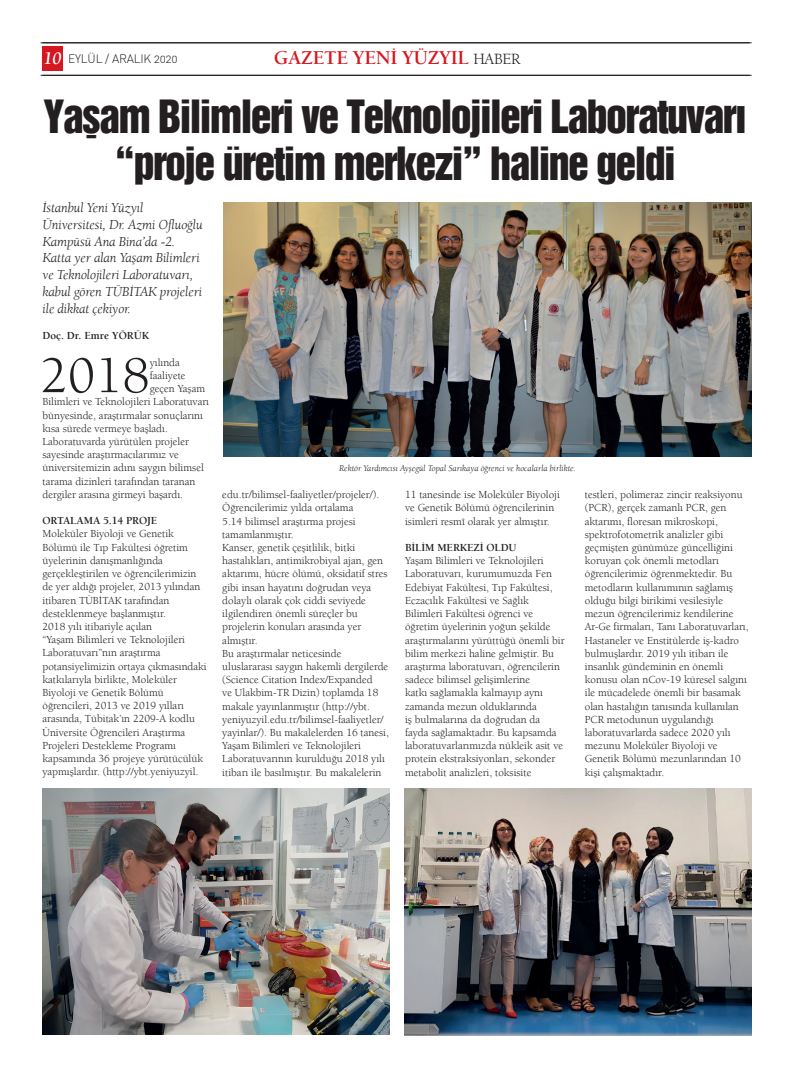
<style>
.page{position:relative;width:794px;height:1078px;background:#fff}
.page>*{position:absolute;margin:0;border:0;box-sizing:border-box;transform-origin:0 0}
.t1{font:52.6px "Berkeley Oldstyle";color:#231f20}
.t2{font:42px/47px "Helvetica Inserat";letter-spacing:-.04em;color:#231f20;text-align:center}
.t3{font:700 20px "Berkeley Oldstyle";letter-spacing:-.02em;color:#d7171f}
.t4{font:italic 14px/16.8px "Berkeley Oldstyle";letter-spacing:-.01em;color:#231f20}
.t5{font:12px "DIN Light Alternate";letter-spacing:-.015em;color:#231f20}
.t6{font:11px/13.2px "Berkeley Oldstyle";color:#231f20}
.t7{font:700 11px "Berkeley Oldstyle";letter-spacing:-.01em;color:#231f20}
.t8{font:italic 9px "Berkeley Oldstyle";color:#231f20}
.s1{font-family:"Berkeley Oldstyle";font-weight:700;font-style:italic;font-size:18px;color:#fff}
.s2{font-weight:400;font-size:16px;color:#231f20}
</style>
<div class="page">
<hr style="left:43px;top:43px;width:708px;height:1px;background:#231f20">
<hr style="left:43px;top:75px;width:708px;height:1px;background:#231f20">
<div style="left:43px;top:46px;width:20px;height:25px;background:#d7171f"></div>
<img style="left:223px;top:202px;width:528px;height:254px">
<hr style="left:41px;top:43px;width:708px;height:1px;background:#231f20">
<hr style="left:41px;top:75px;width:708px;height:1px;background:#231f20">
<img style="left:42px;top:788px;width:348px;height:246px">
<img style="left:404px;top:788px;width:347px;height:247px">
<p class="t5" style="left:43px;top:52px;width:136px"><span class="s1">10</span> EYLÜL / ARALIK 2020</p>
<h3 class="t3" style="left:274px;top:45px;width:248px">GAZETE YENİ YÜZYIL <span class="s2">HABER</span></h3>
<h2 class="t2" style="left:43px;top:93px;width:705px">Yaşam Bilimleri ve Teknolojileri Laboratuvarı “proje üretim merkezi” haline geldi</h2>
<p class="t4" style="left:43px;top:199px;width:162px">İstanbul Yeni Yüzyıl<br>Üniversitesi, Dr. Azmi Ofluoğlu<br>Kampüsü Ana Bina’da -2.<br>Katta yer alan Yaşam Bilimleri ve Teknolojileri Laboratuvarı, kabul gören TÜBİTAK projeleri ile dikkat çekiyor.</p>
<p class="t7" style="left:43px;top:329px;width:108px">Doç. Dr. Emre YÖRÜK</p>
<h1 class="t1" style="left:41px;top:344px;width:111px">2018</h1>
<p class="t6" style="left:150px;top:355px;width:32px">yılında</p>
<p class="t6" style="left:150px;top:368px;width:37px">faaliyete</p>
<p class="t6" style="left:150px;top:382px;width:57px">geçen Yaşam</p>
<p class="t6" style="left:43px;top:395px;width:168px">Bilimleri ve Teknolojileri Laboratuvarı</p>
<p class="t6" style="left:43px;top:408px;width:162px">bünyesinde, araştırmalar sonuçlarını</p>
<p class="t6" style="left:43px;top:421px;width:127px">kısa sürede vermeye başladı.</p>
<p class="t6" style="left:43px;top:434px;width:148px">Laboratuvarda yürütülen projeler</p>
<p class="t6" style="left:43px;top:448px;width:138px">sayesinde araştırmacılarımız ve</p>
<p class="t6" style="left:43px;top:461px;width:163px">üniversitemizin adını saygın bilimsel</p>
<p class="t6" style="left:43px;top:474px;width:154px">tarama dizinleri tarafından taranan</p>
<p class="t6" style="left:43px;top:487px;width:142px">dergiler arasına girmeyi başardı.</p>
<p class="t7" style="left:43px;top:514px;width:116px">ORTALAMA 5.14 PROJE</p>
<p class="t6" style="left:43px;top:527px;width:166px">Moleküler Biyoloji ve Genetik Bölümü ile Tıp Fakültesi öğretim üyelerinin danışmanlığında gerçekleştirilen ve öğrencilerimizin de yer aldığı projeler, 2013 yılından itibaren TÜBİTAK tarafından desteklenmeye başlanmıştır.<br>2018 yılı itibariyle açılan<br>“Yaşam Bilimleri ve Teknolojileri Laboratuvarı”nın araştırma potansiyelimizin ortaya çıkmasındaki katkılarıyla birlikte, Moleküler Biyoloji ve Genetik Bölümü öğrencileri, 2013 ve 2019 yılları arasında, Tübitak’ın 2209-A kodlu Üniversite Öğrencileri Araştırma Projeleri Destekleme Programı kapsamında 36 projeye yürütücülük yapmışlardır. (http://ybt.yeniyuzyil.</p>
<p class="t8" style="left:339px;top:463px;width:238px">Rektör Yardımcısı Ayşegül Topal Sarıkaya öğrenci ve hocalarla birlikte.</p>
<p class="t6" style="left:222px;top:488px;width:168px">edu.tr/bilimsel-faaliyetler/projeler/).<br>Öğrencilerimiz yılda ortalama<br>5.14 bilimsel araştırma projesi tamamlanmıştır.<br>Kanser, genetik çeşitlilik, bitki hastalıkları, antimikrobiyal ajan, gen aktarımı, hücre ölümü, oksidatif stres gibi insan hayatını doğrudan veya dolaylı olarak çok ciddi seviyede ilgilendiren önemli süreçler bu projelerin konuları arasında yer almıştır.<br>Bu araştırmalar neticesinde uluslararası saygın hakemli dergilerde (Science Citation Index/Expanded<br>ve Ulakbim-TR Dizin) toplamda 18 makale yayınlanmıştır (http://ybt. yeniyuzyil.edu.tr/bilimsel-faaliyetler/ yayinlar/). Bu makalelerden 16 tanesi, Yaşam Bilimleri ve Teknolojileri Laboratuvarının kurulduğu 2018 yılı itibarı ile basılmıştır. Bu makalelerin</p>
<p class="t6" style="left:405px;top:488px;width:156px">11 tanesinde ise Moleküler Biyoloji ve Genetik Bölümü öğrencilerinin isimleri resmî olarak yer almıştır.</p>
<p class="t7" style="left:405px;top:541px;width:113px">BİLİM MERKEZİ OLDU</p>
<p class="t6" style="left:405px;top:554px;width:161px">Yaşam Bilimleri ve Teknolojileri Laboratuvarı, kurumumuzda Fen Edebiyat Fakültesi, Tıp Fakültesi, Eczacılık Fakültesi ve Sağlık Bilimleri Fakültesi öğrenci ve öğretim üyelerinin yoğun şekilde araştırmalarını yürüttüğü önemli bir bilim merkezi haline gelmiştir. Bu araştırma laboratuvarı, öğrencilerin sadece bilimsel gelişimlerine<br>katkı sağlamakla kalmayıp aynı zamanda mezun olduklarında<br>iş bulmalarına da doğrudan da fayda sağlamaktadır. Bu kapsamda laboratuvarlarımızda nükleik asit ve protein ekstraksiyonları, sekonder metabolit analizleri, toksisite</p>
<p class="t6" style="left:585px;top:488px;width:165px">testleri, polimeraz zincir reaksiyonu (PCR), gerçek zamanlı PCR, gen aktarımı, floresan mikroskopi, spektrofotometrik analizler gibi geçmişten günümüze güncelliğini koruyan çok önemli metodları öğrencilerimiz öğrenmektedir. Bu metodların kullanımının sağlamış olduğu bilgi birikimi vesilesiyle mezun öğrencilerimiz kendilerine Ar-Ge firmaları, Tanı Laboratuvarları, Hastaneler ve Enstitülerde iş-kadro bulmuşlardır. 2019 yılı itibarı ile insanlık gündeminin en önemli konusu olan nCov-19 küresel salgını ile mücadelede önemli bir basamak olan hastalığın tanısında kullanılan PCR metodunun uygulandığı laboratuvarlarda sadece 2020 yılı mezunu Moleküler Biyoloji ve Genetik Bölümü mezunlarından 10 kişi çalışmaktadır.</p>
</div>
